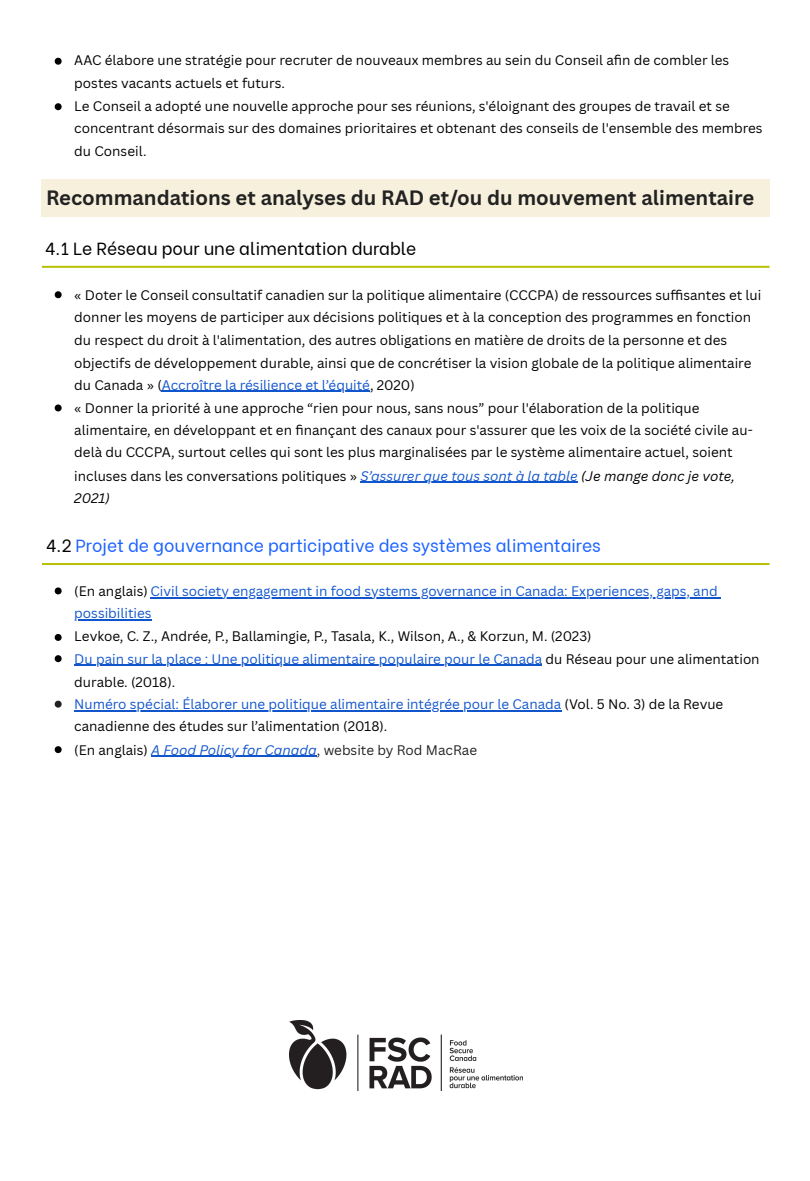
<style>
.page{position:relative;width:810px;height:1181px;background:#fff}
.page>*{position:absolute;margin:0;border:0;box-sizing:border-box;transform-origin:0 0}
.t1{font:700 20.25px "Canva Sans";color:#222}
.t2{font:17.55px "Be Vietnam";color:#1a62ff}
.t3{font:17.55px "Be Vietnam";color:#000}
.t4{font:13.5px/22.5px "Canva Sans";color:#000}
.t5{font:13.5px/22.2px "Canva Sans";color:#15c}
.t6{font:italic 13.5px "Canva Sans";color:#15c}
.s1{color:#15c}
.s2{font-style:italic;color:#15c}
.s3{font-style:italic}
.s4{color:#000}
.s5{font-style:normal;color:#000}
.s6{font-style:normal;color:#222}
</style>
<div class="page">
<svg style="left:55px;top:58px;width:7px;height:7px"></svg>
<svg style="left:55px;top:103px;width:7px;height:7px"></svg>
<div style="left:42px;top:179px;width:728px;height:37px;background:#f7f0dd"></div>
<hr style="left:42px;top:266px;width:727px;height:2px;background:#b8c106">
<hr style="left:162px;top:391px;width:208px;height:1px;background:#15c">
<svg style="left:55px;top:291px;width:7px;height:7px"></svg>
<hr style="left:360px;top:482px;width:218px;height:1px;background:#15c">
<svg style="left:55px;top:404px;width:7px;height:7px"></svg>
<hr style="left:42px;top:563px;width:727px;height:2px;background:#b8c106">
<hr style="left:151px;top:597px;width:567px;height:1px;background:#15c">
<hr style="left:74px;top:619px;width:78px;height:1px;background:#15c">
<svg style="left:55px;top:587px;width:7px;height:7px"></svg>
<svg style="left:55px;top:634px;width:7px;height:7px"></svg>
<hr style="left:74px;top:664px;width:468px;height:1px;background:#15c">
<svg style="left:55px;top:655px;width:7px;height:7px"></svg>
<hr style="left:74px;top:710px;width:487px;height:1px;background:#15c">
<svg style="left:55px;top:700px;width:7px;height:7px"></svg>
<hr style="left:151px;top:755px;width:166px;height:1px;background:#15c">
<svg style="left:55px;top:746px;width:7px;height:7px"></svg>
<img style="left:289px;top:1020px;width:233px;height:70px">
<p class="t4" style="left:74px;top:49px;width:656px">AAC élabore une stratégie pour recruter de nouveaux membres au sein du Conseil afi n de combler les postes vacants actuels et futurs.</p>
<p class="t4" style="left:74px;top:94px;width:690px">Le Conseil a adopté une nouvelle approche pour ses réunions, s'éloignant des groupes de travail et se concentrant désormais sur des domaines prioritaires et obtenant des conseils de l'ensemble des membres du Conseil.</p>
<p class="t1" style="left:46px;top:183px;width:710px">Recommandations et analyses du RAD et/ou du mouvement alimentaire</p>
<p class="t3" style="left:45px;top:234px;width:373px">4.1 Le Réseau pour une alimentation durable</p>
<p class="t4" style="left:74px;top:283px;width:689px">« Doter le Conseil consultatif canadien sur la politique alimentaire (CCCPA) de ressources suffisantes et lui donner les moyens de participer aux décisions politiques et à la conception des programmes en fonction du respect du droit à l'alimentation, des autres obligations en matière de droits de la personne et des objectifs de développement durable, ainsi que de concrétiser la vision globale de la politique alimentaire du Canada » (<span class="s1">Accroître la résilience et l’équité</span>, 2020)</p>
<p class="t4" style="left:74px;top:396px;width:680px">« Donner la priorité à une approche “rien pour nous, sans nous” pour l'élaboration de la politique alimentaire, en développant et en fi nançant des canaux pour s'assurer que les voix de la société civile au&shy;delà du CCCPA, surtout celles qui sont les plus marginalisées par le système alimentaire actuel, soient incluses dans les conversations politiques » <span class="s2">S’assurer que tous sont à la table</span> <span class="s3">(Je mange donc je vote, 2021)</span></p>
<p class="t2" style="left:46px;top:530px;width:556px"><span class="s4">4.2</span> Projet de gouvernance participative des systèmes alimentaires</p>
<p class="t5" style="left:74px;top:579px;width:645px"><span class="s4">(En anglais)</span> Civil society engagement in food systems governance in Canada: Experiences, gaps, and possibilities</p>
<p class="t4" style="left:74px;top:625px;width:519px">Levkoe, C. Z., Andrée, P., Ballamingie, P., Tasala, K., Wilson, A., &amp; Korzun, M. (2023)</p>
<p class="t5" style="left:74px;top:647px;width:687px;line-height:23.2px">Du pain sur la place : Une politique alimentaire populaire pour le Canada <span class="s4">du Réseau pour une alimentation durable. (2018).</span></p>
<p class="t5" style="left:74px;top:693px;width:651px">Numéro spécial: Élaborer une politique alimentaire intégrée pour le Canada <span class="s4">(Vol. 5 No. 3) de la Revue canadienne des études sur l’alimentation (2018).</span></p>
<p class="t6" style="left:74px;top:740px;width:404px"><span class="s5">(En anglais)</span> A Food Policy for Canada<span class="s6">, website by Rod MacRae</span></p>
</div>
